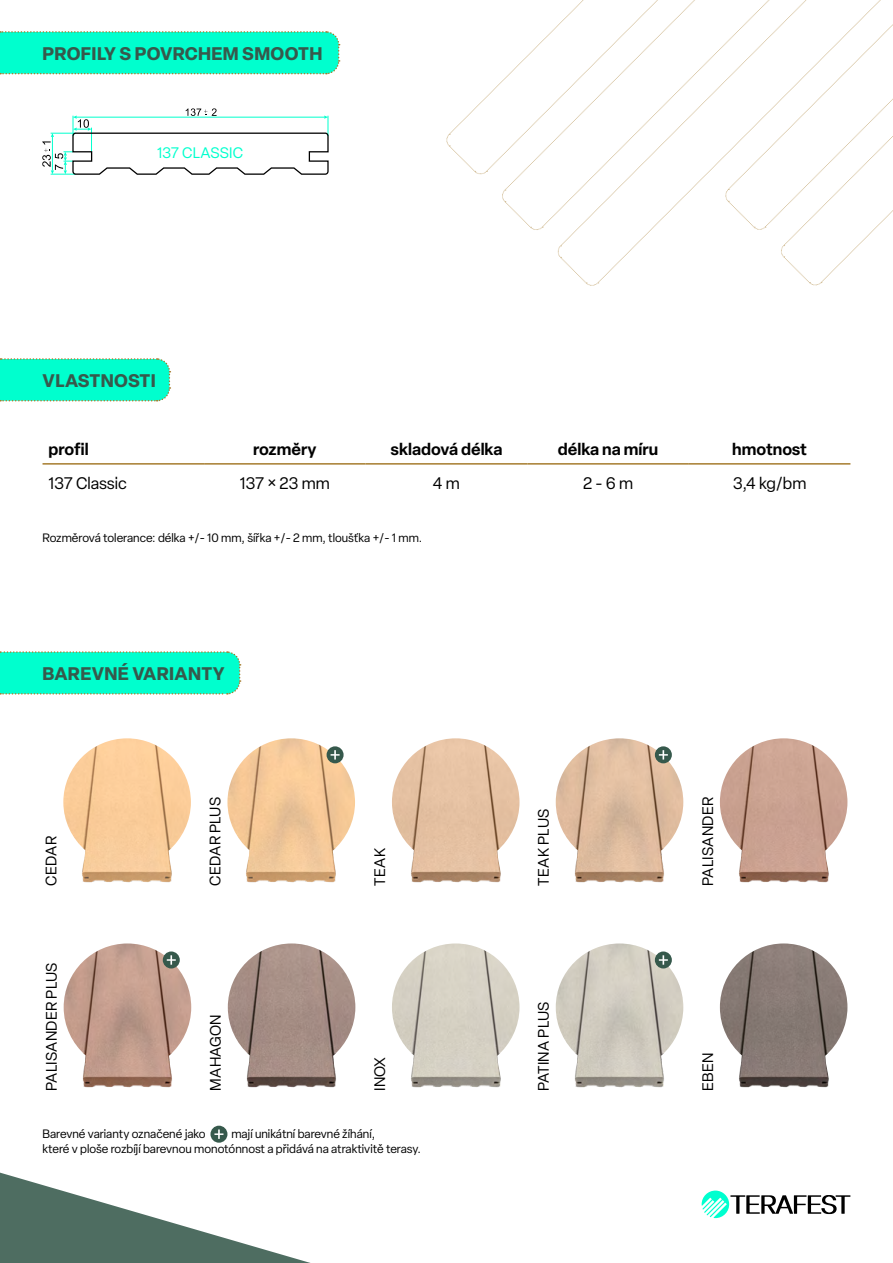
<style>
.page{position:relative;width:893px;height:1263px;background:#fff}
.page>*{position:absolute;margin:0;border:0;box-sizing:border-box;transform-origin:0 0}
.t1{font:700 18px "Elza";letter-spacing:.02em;color:#36594c}
.t2{font:600 16.5px "Elza";color:#000}
.t3{font:16.5px "Elza";color:#000}
.t4{font:15px "Elza";letter-spacing:.02em;color:#000}
.t5{font:15px "Elza";letter-spacing:.015em;color:#00ffce}
.t6{font:12px/14.4px "Elza";color:#000}
</style>
<div class="page">
<svg style="left:446px;top:0;width:447px;height:286px"></svg>
<svg style="left:702px;top:1190px;width:148px;height:28px"></svg>
<svg style="left:0;top:1002px;width:311px;height:261px"></svg>
<svg style="left:42px;top:108px;width:287px;height:67px"></svg>
<hr style="left:43px;top:463px;width:161px;height:2px;background:#a67c2e">
<hr style="left:204px;top:463px;width:162px;height:2px;background:#a67c2e">
<hr style="left:366px;top:463px;width:161px;height:2px;background:#a67c2e">
<hr style="left:527px;top:463px;width:162px;height:2px;background:#a67c2e">
<hr style="left:689px;top:463px;width:161px;height:2px;background:#a67c2e">
<svg style="left:0;top:31px;width:340px;height:44px;background:#10fbcc"></svg>
<svg style="left:0;top:358px;width:171px;height:44px;background:#12fbcc"></svg>
<svg style="left:0;top:651px;width:241px;height:44px;background:#11fbcc"></svg>
<img style="left:392px;top:943px;width:127px;height:145px">
<img style="left:392px;top:738px;width:127px;height:145px">
<img style="left:63px;top:738px;width:128px;height:145px">
<img style="left:720px;top:738px;width:127px;height:145px">
<img style="left:228px;top:943px;width:127px;height:148px">
<img style="left:720px;top:943px;width:127px;height:145px">
<img style="left:556px;top:738px;width:127px;height:145px">
<div style="left:655px;top:746px;width:17px;height:17px;background:#36594c;border-radius:50%"></div>
<svg style="left:659px;top:750px;width:9px;height:9px"></svg>
<img style="left:556px;top:943px;width:127px;height:145px">
<div style="left:655px;top:951px;width:17px;height:17px;background:#36594c;border-radius:50%"></div>
<svg style="left:659px;top:955px;width:9px;height:10px"></svg>
<img style="left:64px;top:943px;width:127px;height:148px">
<div style="left:163px;top:951px;width:17px;height:17px;background:#36594c;border-radius:50%"></div>
<svg style="left:167px;top:955px;width:9px;height:10px"></svg>
<img style="left:227px;top:738px;width:128px;height:145px">
<div style="left:327px;top:746px;width:17px;height:17px;background:#36594c;border-radius:50%"></div>
<svg style="left:331px;top:750px;width:9px;height:9px"></svg>
<div style="left:210px;top:1126px;width:17px;height:17px;background:#36594c;border-radius:50%"></div>
<svg style="left:214px;top:1129px;width:9px;height:10px"></svg>
<h1 class="t1" style="left:43px;top:40px;width:281px">PROFILY S POVRCHEM SMOOTH</h1>
<p class="t5" style="left:157px;top:143px;width:88px">137 CLASSIC</p>
<h1 class="t1" style="left:43px;top:367px;width:115px">VLASTNOSTI</h1>
<h2 class="t2" style="left:49px;top:437px;width:42px">profil</h2>
<h2 class="t2" style="left:253px;top:437px;width:65px">rozměry</h2>
<h2 class="t2" style="left:390px;top:437px;width:113px">skladová délka</h2>
<h2 class="t2" style="left:558px;top:437px;width:102px">délka na míru</h2>
<h2 class="t2" style="left:732px;top:437px;width:76px">hmotnost</h2>
<h2 class="t3" style="left:49px;top:472px;width:80px">137 Classic</h2>
<h2 class="t3" style="left:240px;top:472px;width:92px">137 × 23 mm</h2>
<h2 class="t3" style="left:433px;top:472px;width:28px">4 m</h2>
<h2 class="t3" style="left:583px;top:472px;width:52px">2 - 6 m</h2>
<h2 class="t3" style="left:733px;top:472px;width:75px">3,4 kg/bm</h2>
<p class="t6" style="left:43px;top:530px;width:381px">Rozměrová tolerance: délka +/- 10 mm, šířka +/- 2 mm, tloušťka +/- 1 mm.</p>
<h1 class="t1" style="left:43px;top:660px;width:184px">BAREVNÉ VARIANTY</h1>
<p class="t4" style="left:205px;top:885px;width:90px;rotate:-90deg">CEDAR PLUS</p>
<p class="t4" style="left:41px;top:885px;width:51px;rotate:-90deg">CEDAR</p>
<p class="t4" style="left:370px;top:885px;width:39px;rotate:-90deg">TEAK</p>
<p class="t4" style="left:42px;top:1091px;width:130px;rotate:-90deg">PALISANDER PLUS</p>
<p class="t4" style="left:206px;top:1091px;width:78px;rotate:-90deg">MAHAGON</p>
<p class="t4" style="left:370px;top:1091px;width:35px;rotate:-90deg">INOX</p>
<p class="t6" style="left:43px;top:1127px;width:380px;text-indent:189px">mají unikátní barevné žíhání,<br>které v ploše rozbíjí barevnou monotónnost a přidává na atraktivitě terasy.</p>
<p class="t6" style="left:43px;top:1127px;width:165px">Barevné varianty označené jako</p>
<p class="t4" style="left:534px;top:885px;width:78px;rotate:-90deg">TEAK PLUS</p>
<p class="t4" style="left:534px;top:1091px;width:91px;rotate:-90deg">PATINA PLUS</p>
<p class="t4" style="left:698px;top:885px;width:90px;rotate:-90deg">PALISANDER</p>
<p class="t4" style="left:698px;top:1091px;width:40px;rotate:-90deg">EBEN</p>
</div>
